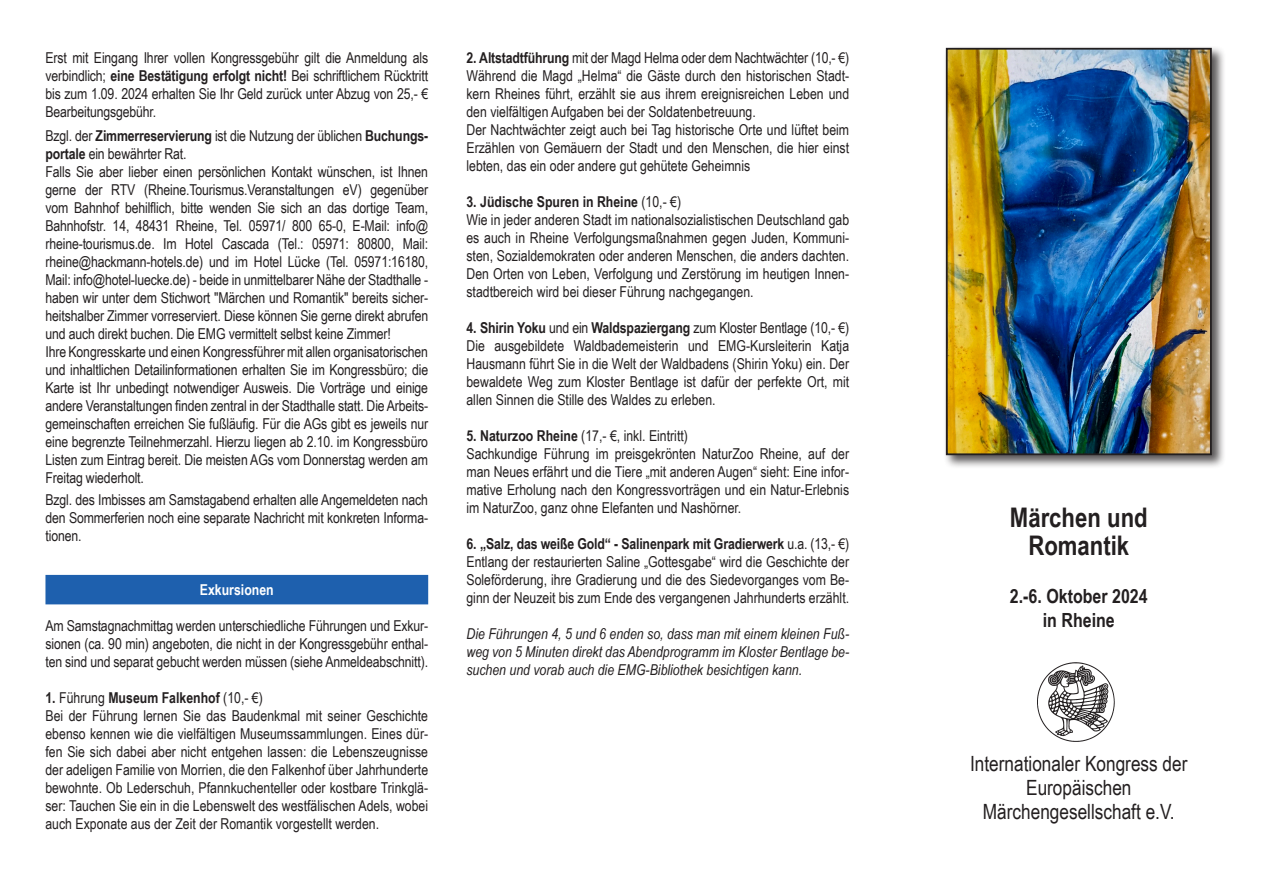
<style>
.page{position:relative;width:1263px;height:893px;background:#fff}
.page>*{position:absolute;margin:0;border:0;box-sizing:border-box;transform-origin:0 0}
.t1{font:700 27px/28.5px "Arial Narrow";color:#231f20;text-align:center}
.t2{font:21px/24px "Arial Narrow";color:#231f20;text-align:center}
.t3{font:700 19.5px/24px "Arial Narrow";color:#231f20;text-align:center}
.t4{font:15px/18px "Arial Narrow";color:#231f20;text-align:justify}
.t5{font:italic 15px/18px "Arial Narrow";color:#231f20;text-align:justify}
.t6{font:700 15px "Arial Narrow";color:#fff}
.s1{font-weight:700}
</style>
<div class="page">
<hr style="left:9px;top:335px;width:1px;height:30px;background:#1e60ae">
<div style="left:45px;top:575px;width:383px;height:29px;background:#1e60ae"></div>
<img style="left:1037px;top:662px;width:78px;height:80px">
<div style="left:944px;top:46px;width:282px;height:423px;background:#231f20;opacity:.75"></div>
<img style="left:949px;top:51px;width:260px;height:401px">
<div style="left:946px;top:48px;width:266px;height:407px;border:2px solid #231f20"></div>
<p class="t4" style="left:45px;top:48px;width:384px">Erst mit Eingang Ihrer vollen Kongressgebühr gilt die Anmeldung als verbindlich; <span class="s1">eine Bestätigung erfolgt nicht!</span> Bei schriftlichem Rücktritt bis zum 1.09. 2024 erhalten Sie Ihr Geld zurück unter Abzug von 25,- € Bearbeitungsgebühr.</p>
<p class="t4" style="left:45px;top:126px;width:384px;text-align:left">Bzgl. der <span class="s1">Zimmerreservierung</span> ist die Nutzung der üblichen <span class="s1">Buchungs&shy;portale</span> ein bewährter Rat.<br>Falls Sie aber lieber einen persönlichen Kontakt wünschen, ist Ihnen gerne der RTV (Rheine.Tourismus.Veranstaltungen eV) gegenüber vom Bahnhof behilflich, bitte wenden Sie sich an das dortige Team, Bahnhofstr. 14, 48431 Rheine, Tel. 05971/ 800 65-0, E-Mail: info@ rheine-tourismus.de. Im Hotel Cascada (Tel.: 05971: 80800, Mail: rheine@hackmann-hotels.de) und im Hotel Lücke (Tel. 05971:16180, Mail: info@hotel-luecke.de) - beide in unmittelbarer Nähe der Stadthalle - haben wir unter dem Stichwort "Märchen und Romantik" bereits sicher&shy;heitshalber Zimmer vorreserviert. Diese können Sie gerne direkt abrufen und auch direkt buchen. Die EMG vermittelt selbst keine Zimmer!<br>Ihre Kongresskarte und einen Kongressführer mit allen organisatorischen und inhaltlichen Detailinformationen erhalten Sie im Kongressbüro; die Karte ist Ihr unbedingt notwendiger Ausweis. Die Vorträge und einige andere Veranstaltungen finden zentral in der Stadthalle statt. Die Arbeits&shy;gemeinschaften erreichen Sie fußläufig. Für die AGs gibt es jeweils nur eine begrenzte Teilnehmerzahl. Hierzu liegen ab 2.10. im Kongressbüro Listen zum Eintrag bereit. Die meisten AGs vom Donnerstag werden am Freitag wiederholt.</p>
<p class="t4" style="left:45px;top:490px;width:384px">Bzgl. des Imbisses am Samstagabend erhalten alle Angemeldeten nach den Sommerferien noch eine separate Nachricht mit konkreten Informa&shy;tionen.</p>
<p class="t6" style="left:200px;top:578px;width:75px">Exkursionen</p>
<p class="t4" style="left:45px;top:616px;width:384px">Am Samstagnachmittag werden unterschiedliche Führungen und Exkur&shy;sionen (ca. 90 min) angeboten, die nicht in der Kongressgebühr enthal&shy;ten sind und separat gebucht werden müssen (siehe Anmeldeabschnitt).</p>
<p class="t4" style="left:45px;top:688px;width:384px;text-align:left"><span class="s1">1.</span> Führung <span class="s1">Museum Falkenhof</span> (10,- €)<br>Bei der Führung lernen Sie das Baudenkmal mit seiner Geschichte ebenso kennen wie die vielfältigen Museumssammlungen. Eines dür&shy;fen Sie sich dabei aber nicht entgehen lassen: die Lebenszeugnisse der adeligen Familie von Morrien, die den Falkenhof über Jahrhunderte bewohnte. Ob Lederschuh, Pfannkuchenteller oder kostbare Trinkglä&shy;ser: Tauchen Sie ein in die Lebenswelt des westfälischen Adels, wobei auch Exponate aus der Zeit der Romantik vorgestellt werden.</p>
<p class="t4" style="left:466px;top:48px;width:384px;text-align:left"><span class="s1">2. Altstadtführung</span> mit der Magd Helma oder dem Nachtwächter (10,- €)<br>Während die Magd „Helma“ die Gäste durch den historischen Stadt&shy;kern Rheines führt, erzählt sie aus ihrem ereignisreichen Leben und den vielfältigen Aufgaben bei der Soldatenbetreuung.<br>Der Nachtwächter zeigt auch bei Tag historische Orte und lüftet beim Erzählen von Gemäuern der Stadt und den Menschen, die hier einst lebten, das ein oder andere gut gehütete Geheimnis</p>
<p class="t4" style="left:466px;top:192px;width:384px;text-align:left"><span class="s1">3. Jüdische Spuren in Rheine</span> (10,- €)<br>Wie in jeder anderen Stadt im nationalsozialistischen Deutschland gab es auch in Rheine Verfolgungsmaßnahmen gegen Juden, Kommuni&shy;sten, Sozialdemokraten oder anderen Menschen, die anders dachten.<br>Den Orten von Leben, Verfolgung und Zerstörung im heutigen Innen&shy;stadtbereich wird bei dieser Führung nachgegangen.</p>
<p class="t4" style="left:466px;top:318px;width:384px"><span class="s1">4. Shirin Yoku</span> und ein <span class="s1">Waldspaziergang</span> zum Kloster Bentlage (10,- €)<br>Die ausgebildete Waldbademeisterin und EMG-Kursleiterin Katja Hausmann führt Sie in die Welt der Waldbadens (Shirin Yoku) ein. Der bewaldete Weg zum Kloster Bentlage ist dafür der perfekte Ort, mit allen Sinnen die Stille des Waldes zu erleben.</p>
<p class="t4" style="left:466px;top:426px;width:384px;text-align:left"><span class="s1">5. Naturzoo Rheine</span> (17,- €, inkl. Eintritt)<br>Sachkundige Führung im preisgekrönten NaturZoo Rheine, auf der man Neues erfährt und die Tiere „mit anderen Augen“ sieht: Eine infor&shy;mative Erholung nach den Kongressvorträgen und ein Natur-Erlebnis im NaturZoo, ganz ohne Elefanten und Nashörner.</p>
<p class="t4" style="left:466px;top:534px;width:384px"><span class="s1">6. „Salz, das weiße Gold“ - Salinenpark mit Gradierwerk</span> u.a. (13,- €)<br>Entlang der restaurierten Saline „Gottesgabe“ wird die Geschichte der Soleförderung, ihre Gradierung und die des Siedevorganges vom Be&shy;ginn der Neuzeit bis zum Ende des vergangenen Jahrhunderts erzählt.</p>
<p class="t5" style="left:466px;top:624px;width:384px">Die Führungen 4, 5 und 6 enden so, dass man mit einem kleinen Fuß&shy;weg von 5 Minuten direkt das Abendprogramm im Kloster Bentlage be&shy;suchen und vorab auch die EMG-Bibliothek besichtigen kann.</p>
<p class="t1" style="left:1010px;top:501px;width:139px">Märchen und<br>Romantik</p>
<p class="t3" style="left:1010px;top:583px;width:139px">2.-6. Oktober 2024 in Rheine</p>
<p class="t2" style="left:970px;top:751px;width:219px">Internationaler Kongress der<br>Europäischen<br>Märchengesellschaft e.V.</p>
</div>
